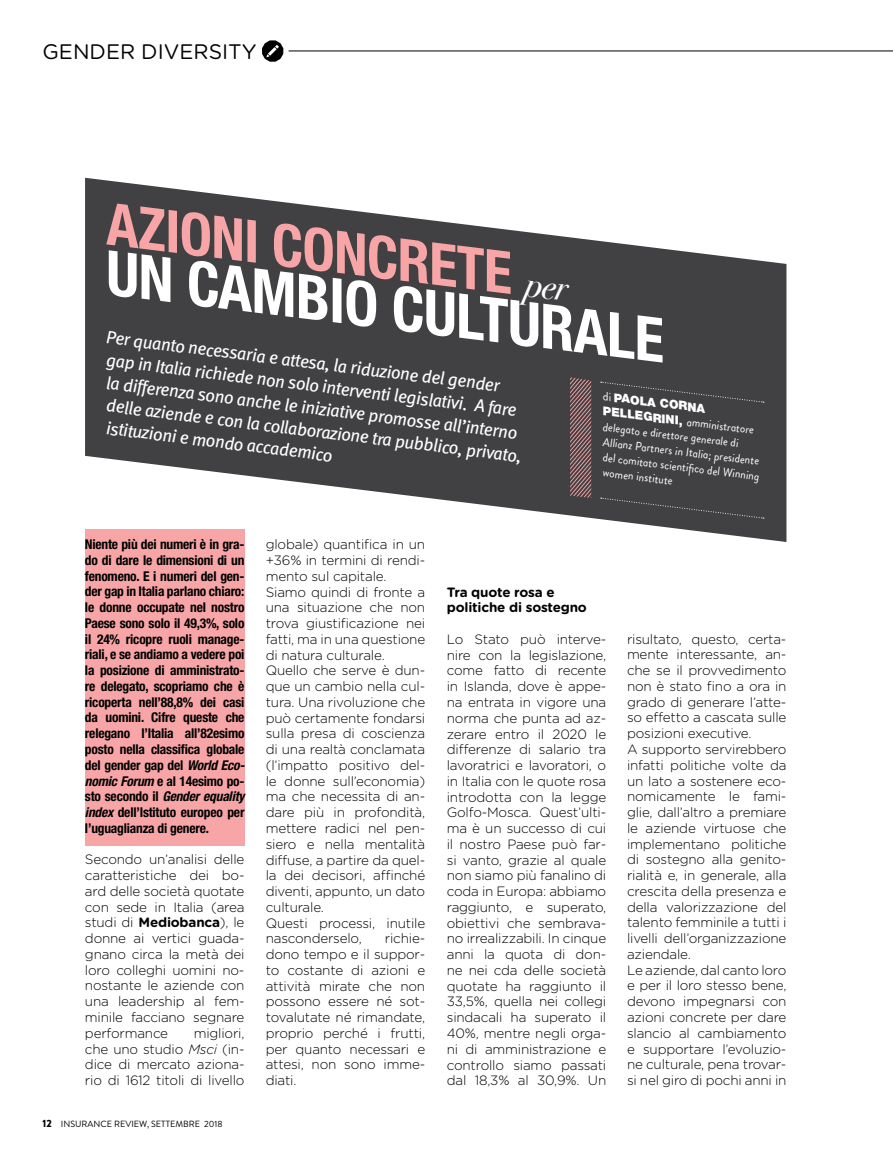
<style>
.page{position:relative;width:893px;height:1170px;background:#fff}
.page>*{position:absolute;margin:0;border:0;box-sizing:border-box;transform-origin:0 0}
.t1{font:700 condensed 61.5px "Helvetica Neue LT Std";color:#fff}
.t2{font:700 condensed 58.5px "Helvetica Neue LT Std";color:#f7a5a6}
.t3{font:21px "Gotham Rounded";color:#000}
.t4{font:italic 18px "Meta";color:#fff}
.t5{font:300 13.5px/15.8px "Gotham Rounded";letter-spacing:-.015em;color:#000;text-align:justify}
.t6{font:700 condensed 13.5px/15.8px "Helvetica Neue LT Std";letter-spacing:-.015em;color:#000;text-align:justify}
.t7{font:700 13.5px/15.8px "Gotham Rounded";letter-spacing:-.015em;color:#000}
.t8{font:italic 12.15px "Brandon Grotesque";color:#fff}
.t9{font:900 12.15px "Helvetica Neue LT Std";color:#fff}
.t10{font:9px "Brandon Grotesque";color:#000}
.s1{font-family:"Brandon Grotesque";font-weight:400}
.s2{font-family:"Helvetica Neue LT Std";font-weight:900;font-style:normal}
.s3{font-style:italic}
.s4{font-weight:700}
.s5{font-weight:900;font-size:10.5px}
</style>
<div class="page">
<div style="left:85px;top:528px;width:159px;height:317px;background:#f7a5a6"></div>
<svg style="left:262px;top:40px;width:21px;height:22px"></svg>
<svg style="left:85px;top:178px;width:701px;height:364px;fill:#414042"></svg>
<svg style="left:603px;top:531px;width:163px;height:11px"></svg>
<div style="left:601px;top:381px;width:163px;height:22px;background:#414042"></div>
<div style="left:601px;top:497px;width:163px;height:21px;background:#414042"></div>
<hr style="left:289px;top:51px;width:604px;height:1px;background:#000">
<svg style="left:570px;top:377px;width:21px;height:121px"></svg>
<svg style="left:518px;top:279px;width:51px;height:28px"></svg>
<h3 class="t3" style="left:43px;top:37px;width:216px">GENDER DIVERSITY</h3>
<h2 class="t2" style="left:113px;top:188px;width:410px;rotate:7deg">AZIONI CONCRETE</h2>
<h1 class="t1" style="left:113px;top:235px;width:563px;rotate:7deg">UN CAMBIO CULTURALE</h1>
<p class="t9" style="left:604px;top:388px;width:105px;rotate:7deg"><span class="s1">di</span> PAOLA CORNA</p>
<h3 class="t4" style="left:108px;top:327px;width:398px;rotate:7deg">Per quanto necessaria e attesa, la riduzione del gender</h3>
<h3 class="t4" style="left:108px;top:349px;width:415px;rotate:7deg">gap in Italia richiede non solo interventi legislativi. A fare</h3>
<h3 class="t4" style="left:108px;top:372px;width:415px;rotate:7deg">la differenza sono anche le iniziative promosse all’interno</h3>
<h3 class="t4" style="left:108px;top:395px;width:420px;rotate:7deg">delle aziende e con la collaborazione tra pubblico, privato,</h3>
<p class="t8" style="left:604px;top:403px;width:154px;rotate:7deg"><span class="s2">PELLEGRINI,</span> amministratore</p>
<h3 class="t4" style="left:108px;top:417px;width:229px;rotate:7deg">istituzioni e mondo accademico</h3>
<p class="t8" style="left:604px;top:418px;width:138px;rotate:7deg">delegato e direttore generale di</p>
<p class="t8" style="left:604px;top:433px;width:159px;rotate:7deg">Allianz Partners in Italia; presidente</p>
<p class="t8" style="left:604px;top:448px;width:159px;rotate:7deg">del comitato scientifi co del Winning</p>
<p class="t8" style="left:604px;top:464px;width:72px;rotate:7deg">women institute</p>
<p class="t6" style="left:85px;top:536px;width:161px">Niente più dei numeri è in gra&shy;do di dare le dimensioni di un fenomeno. E i numeri del gen&shy;der gap in Italia parlano chiaro: le donne occupate nel nostro Paese sono solo il 49,3%, solo il 24% ricopre ruoli manage&shy;riali, e se andiamo a vedere poi la posizione di amministrato&shy;re delegato, scopriamo che è ricoperta nell’88,8% dei casi da uomini. Cifre queste che relegano l’Italia all’82esimo posto nella classifica globale del gender gap del <span class="s3">World Eco&shy;nomic Forum</span> e al 14esimo po&shy;sto secondo il <span class="s3">Gender equality index</span> dell’Istituto europeo per l’uguaglianza di genere.</p>
<p class="t5" style="left:85px;top:851px;width:161px">Secondo un’analisi delle caratteristiche dei bo&shy;ard delle società quotate con sede in Italia (area studi di <span class="s4">Mediobanca</span>), le donne ai vertici guada&shy;gnano circa la metà dei loro colleghi uomini no&shy;nostante le aziende con una leadership al fem&shy;minile facciano segnare performance</p>
<p class="t5" style="left:85px;top:1024px;width:161px;text-indent:109px">migliori, che uno studio <span class="s3">Msci</span> (in&shy;dice di mercato aziona&shy;rio di 1612 titoli di livello</p>
<p class="t10" style="left:43px;top:1117px;width:182px"><span class="s5">12</span> INSURANCE REVIEW, SETTEMBRE 2018</p>
<p class="t5" style="left:266px;top:536px;width:161px;text-align:left">globale) quantifica in un +36% in termini di rendi&shy;mento sul capitale.<br>Siamo quindi di fronte a una situazione che non trova giustificazione nei fatti, ma in una questione di natura culturale.<br>Quello che serve è dun&shy;que un cambio nella cul&shy;tura. Una rivoluzione che può certamente fondarsi sulla presa di coscienza di una realtà conclamata (l’impatto positivo del&shy;le donne sull’economia) ma che necessita di an&shy;dare più in profondità, mettere radici nel pen&shy;siero e nella mentalità diffuse, a partire da quel&shy;la dei decisori, affinché diventi, appunto, un dato culturale.<br>Questi processi, inutile nasconderselo,</p>
<p class="t5" style="left:266px;top:929px;width:161px;text-indent:119px">richie&shy;dono tempo e il suppor&shy;to costante di azioni e attività mirate che non possono essere né sot&shy;tovalutate né rimandate, proprio perché i frutti, per quanto necessari e attesi, non sono imme&shy;diati.</p>
<p class="t7" style="left:447px;top:583px;width:142px">Tra quote rosa e politiche di sostegno</p>
<p class="t5" style="left:447px;top:630px;width:161px">Lo Stato può interve&shy;nire con la legislazione, come fatto di recente in Islanda, dove è appe&shy;na entrata in vigore una norma che punta ad az&shy;zerare entro il 2020 le differenze di salario tra lavoratrici e lavoratori, o in Italia con le quote rosa introdotta con la legge Golfo-Mosca. Quest’ulti&shy;ma è un successo di cui il nostro Paese può far&shy;si vanto, grazie al quale non siamo più fanalino di coda in Europa: abbiamo raggiunto, e superato, obiettivi che sembrava&shy;no irrealizzabili. In cinque anni la quota di don&shy;ne nei cda delle società quotate ha raggiunto il 33,5%, quella nei collegi sindacali ha superato il 40%, mentre negli orga&shy;ni di amministrazione e controllo siamo passati dal 18,3% al 30,9%. Un</p>
<p class="t5" style="left:627px;top:630px;width:161px;text-align:left">risultato, questo, certa&shy;mente interessante, an&shy;che se il provvedimento non è stato fino a ora in grado di generare l’atte&shy;so effetto a cascata sulle posizioni executive.<br>A supporto servirebbero infatti politiche volte da un lato a sostenere eco&shy;nomicamente le fami&shy;glie, dall’altro a premiare le aziende virtuose che implementano politiche di sostegno alla genito&shy;rialità e, in generale, alla crescita della presenza e della valorizzazione del talento femminile a tutti i livelli dell’organizzazione aziendale.<br>Le aziende, dal canto loro e per il loro stesso bene, devono impegnarsi con azioni concrete per dare slancio al cambiamento e supportare l’evoluzio&shy;ne culturale, pena trovar&shy;si nel giro di pochi anni in</p>
</div>
